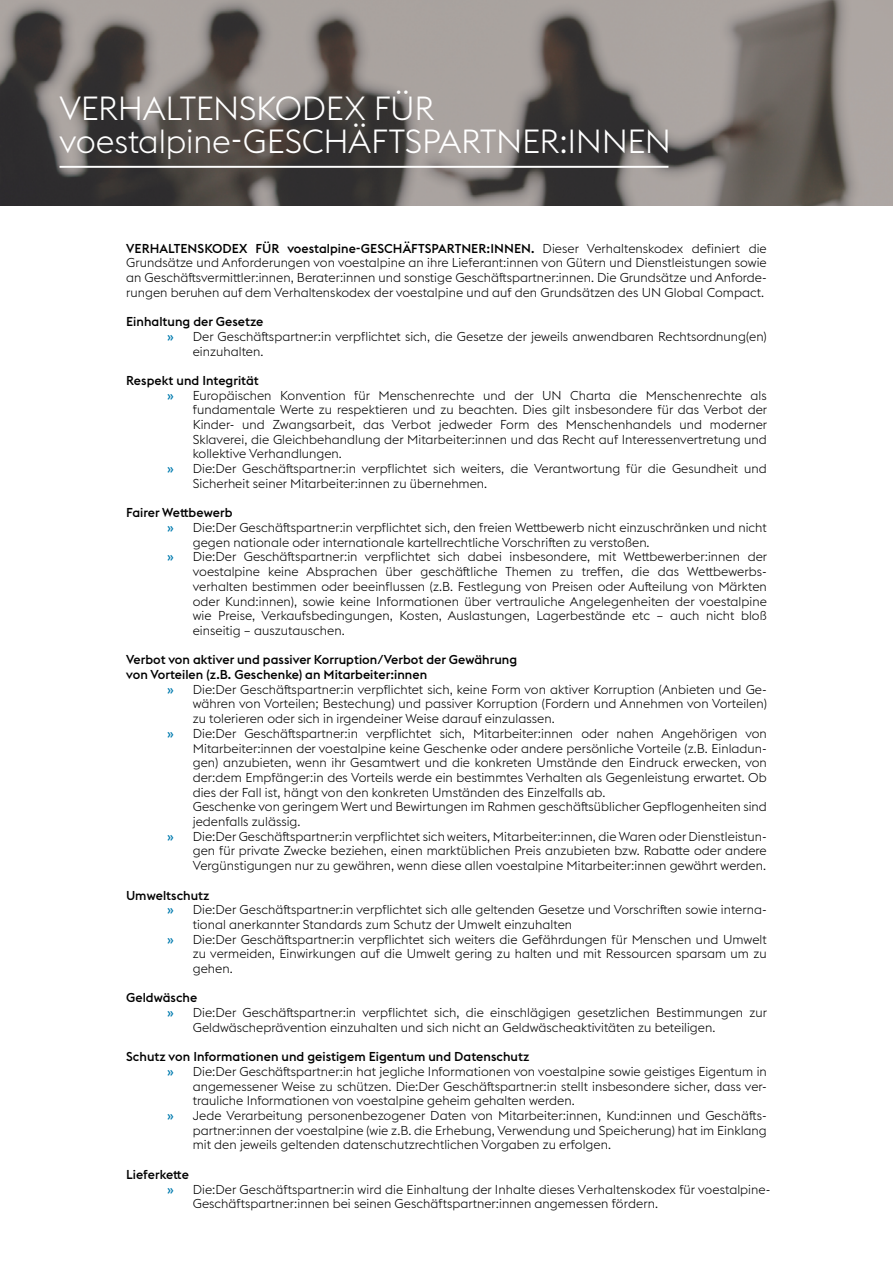
<style>
.page{position:relative;width:893px;height:1263px;background:#fff}
.page>*{position:absolute;margin:0;border:0;box-sizing:border-box;transform-origin:0 0}
.t1{font:300 33px "voestalpine";letter-spacing:-.01em;color:#fff}
.t2{font:300 12.75px/14.7px "voestalpine";letter-spacing:.005em;color:#000}
.t3{font:500 12.75px "voestalpine";letter-spacing:.005em;color:#000}
.s1{font-weight:500}
.s2{font-weight:500;color:#007baf}
</style>
<div class="page">
<img style="left:0;top:0;width:893px;height:205px">
<hr style="left:60px;top:166px;width:608px;height:2px;background:#fff">
<p class="t1" style="left:60px;top:90px;width:376px">VERHALTENSKODEX FÜR</p>
<p class="t1" style="left:60px;top:123px;width:613px">voestalpine-GESCHÄFTSPARTNER:INNEN</p>
<p class="t2" style="left:126px;top:241px;width:642px;text-align:justify"><span class="s1">VERHALTENSKODEX FÜR voestalpine-GESCHÄFTSPARTNER:INNEN.</span> Dieser Verhaltenskodex definiert die Grundsätze und Anforderungen von voestalpine an ihre Lieferant:innen von Gütern und Dienstleistungen sowie an Geschäftsvermittler:innen, Berater:innen und sonstige Geschäftspartner:innen. Die Grundsätze und Anforde&shy;rungen beruhen auf dem Verhaltenskodex der voestalpine und auf den Grundsätzen des UN Global Compact.</p>
<p class="t3" style="left:126px;top:314px;width:139px">Einhaltung der Gesetze</p>
<p class="t2" style="left:193px;top:329px;width:576px;text-indent:-26px"><span class="s2">»</span> Der Geschäftspartner:in verpflichtet sich, die Gesetze der jeweils anwendbaren Rechtsordnung(en) einzuhalten.</p>
<p class="t3" style="left:126px;top:373px;width:134px">Respekt und Integrität</p>
<p class="t2" style="left:193px;top:388px;width:576px;text-align:justify;text-indent:-26px"><span class="s2">»</span> Europäischen Konvention für Menschenrechte und der UN Charta die Menschenrechte als fundamentale Werte zu respektieren und zu beachten. Dies gilt insbesondere für das Verbot der Kinder- und Zwangsarbeit, das Verbot jedweder Form des Menschenhandels und moderner Sklaverei, die Gleichbehandlung der Mitarbeiter:innen und das Recht auf Interessenvertretung und kollektive Verhandlungen.</p>
<p class="t2" style="left:193px;top:461px;width:576px;text-indent:-26px"><span class="s2">»</span> Die:Der Geschäftspartner:in verpflichtet sich weiters, die Verantwortung für die Gesundheit und<br>Sicherheit seiner Mitarbeiter:innen zu übernehmen.</p>
<p class="t3" style="left:126px;top:505px;width:108px">Fairer Wettbewerb</p>
<p class="t2" style="left:193px;top:520px;width:576px;text-indent:-26px"><span class="s2">»</span> Die:Der Geschäftspartner:in verpflichtet sich, den freien Wettbewerb nicht einzuschränken und nicht gegen nationale oder internationale kartellrechtliche Vorschriften zu verstoßen.</p>
<p class="t2" style="left:193px;top:550px;width:576px;text-indent:-26px"><span class="s2">»</span> Die:Der Geschäftspartner:in verpflichtet sich dabei insbesondere, mit Wettbewerber:innen der voestalpine keine Absprachen über geschäftliche Themen zu treffen, die das Wettbewerbs&shy;verhalten bestimmen oder beeinflussen (z.B. Festlegung von Preisen oder Aufteilung von Märkten oder Kund:innen), sowie keine Informationen über vertrauliche Angelegenheiten der voestalpine wie Preise, Verkaufsbedingungen, Kosten, Auslastungen, Lagerbestände etc – auch nicht bloß einseitig – auszutauschen.</p>
<p class="t3" style="left:126px;top:652px;width:393px">Verbot von aktiver und passiver Korruption/Verbot der Gewährung</p>
<p class="t3" style="left:126px;top:667px;width:303px">von Vorteilen (z.B. Geschenke) an Mitarbeiter:innen</p>
<p class="t2" style="left:193px;top:682px;width:576px;text-align:justify;text-indent:-26px"><span class="s2">»</span> Die:Der Geschäftspartner:in verpflichtet sich, keine Form von aktiver Korruption (Anbieten und Ge&shy;währen von Vorteilen; Bestechung) und passiver Korruption (Fordern und Annehmen von Vorteilen) zu tolerieren oder sich in irgendeiner Weise darauf einzulassen.</p>
<p class="t2" style="left:193px;top:726px;width:576px;text-align:justify;text-indent:-26px"><span class="s2">»</span> Die:Der Geschäftspartner:in verpflichtet sich, Mitarbeiter:innen oder nahen Angehörigen von Mitarbeiter:innen der voestalpine keine Geschenke oder andere persönliche Vorteile (z.B. Einladun&shy;gen) anzubieten, wenn ihr Gesamtwert und die konkreten Umstände den Eindruck erwecken, von der:dem Empfänger:in des Vorteils werde ein bestimmtes Verhalten als Gegenleistung erwartet. Ob dies der Fall ist, hängt von den konkreten Umständen des Einzelfalls ab.</p>
<p class="t2" style="left:193px;top:799px;width:576px">Geschenke von geringem Wert und Bewirtungen im Rahmen geschäftsüblicher Gepflogenheiten sind jedenfalls zulässig.</p>
<p class="t2" style="left:193px;top:829px;width:576px;text-align:justify;text-indent:-26px"><span class="s2">»</span> Die:Der Geschäftspartner:in verpflichtet sich weiters, Mitarbeiter:innen, die Waren oder Dienstleistun&shy;gen für private Zwecke beziehen, einen marktüblichen Preis anzubieten bzw. Rabatte oder andere Vergünstigungen nur zu gewähren, wenn diese allen voestalpine Mitarbeiter:innen gewährt werden.</p>
<p class="t3" style="left:126px;top:887px;width:85px">Umweltschutz</p>
<p class="t2" style="left:193px;top:902px;width:576px;text-indent:-26px"><span class="s2">»</span> Die:Der Geschäftspartner:in verpflichtet sich alle geltenden Gesetze und Vorschriften sowie interna&shy;tional anerkannter Standards zum Schutz der Umwelt einzuhalten</p>
<p class="t2" style="left:193px;top:932px;width:576px;text-align:justify;text-indent:-26px"><span class="s2">»</span> Die:Der Geschäftspartner:in verpflichtet sich weiters die Gefährdungen für Menschen und Umwelt zu vermeiden, Einwirkungen auf die Umwelt gering zu halten und mit Ressourcen sparsam um zu gehen.</p>
<p class="t3" style="left:126px;top:990px;width:73px">Geldwäsche</p>
<p class="t2" style="left:193px;top:1005px;width:576px;text-indent:-26px"><span class="s2">»</span> Die:Der Geschäftspartner:in verpflichtet sich, die einschlägigen gesetzlichen Bestimmungen zur<br>Geldwäscheprävention einzuhalten und sich nicht an Geldwäscheaktivitäten zu beteiligen.</p>
<p class="t3" style="left:126px;top:1049px;width:405px">Schutz von Informationen und geistigem Eigentum und Datenschutz</p>
<p class="t2" style="left:193px;top:1064px;width:576px;text-indent:-26px"><span class="s2">»</span> Die:Der Geschäftspartner:in hat jegliche Informationen von voestalpine sowie geistiges Eigentum in angemessener Weise zu schützen. Die:Der Geschäftspartner:in stellt insbesondere sicher, dass ver&shy;trauliche Informationen von voestalpine geheim gehalten werden.</p>
<p class="t2" style="left:193px;top:1108px;width:575px;text-indent:-26px"><span class="s2">»</span> Jede Verarbeitung personenbezogener Daten von Mitarbeiter:innen, Kund:innen und Geschäfts&shy;partner:innen der voestalpine (wie z.B. die Erhebung, Verwendung und Speicherung) hat im Einklang mit den jeweils geltenden datenschutzrechtlichen Vorgaben zu erfolgen.</p>
<p class="t3" style="left:126px;top:1167px;width:64px">Lieferkette</p>
<p class="t2" style="left:193px;top:1182px;width:579px;line-height:14.2px;text-indent:-26px"><span class="s2">»</span> Die:Der Geschäftspartner:in wird die Einhaltung der Inhalte dieses Verhaltenskodex für voestalpine-<br>Geschäftspartner:innen bei seinen Geschäftspartner:innen angemessen fördern.</p>
</div>
